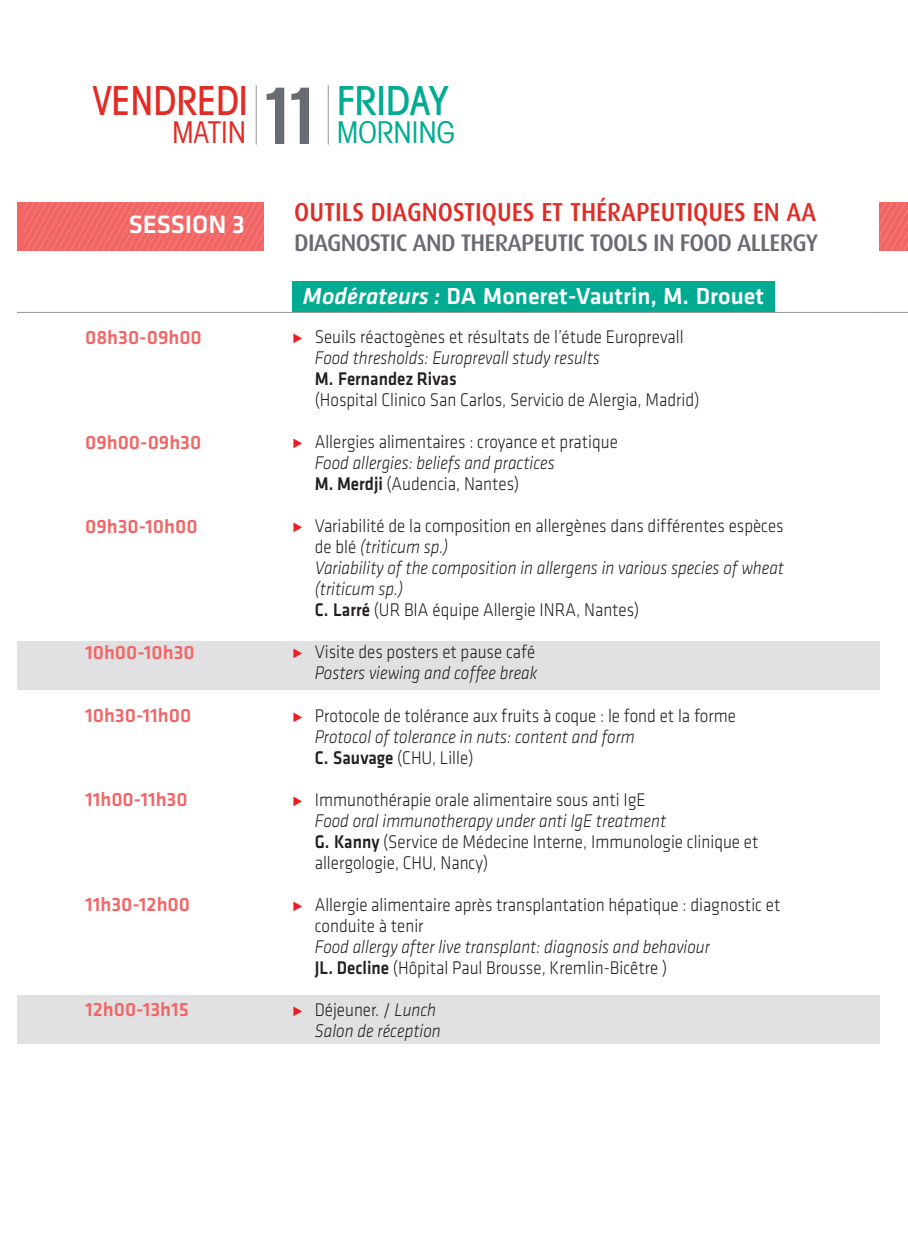
<style>
.page{position:relative;width:908px;height:1248px;background:#fff}
.page>*{position:absolute;margin:0;border:0;box-sizing:border-box;transform-origin:0 0}
.t1{font:500 condensed 40px "Avant Garde";color:#e12c26;scale:.94 1}
.t2{font:condensed 30px "Avant Garde";color:#00ab91}
.t3{font:condensed 30px "Avant Garde";color:#e12c26}
.t4{font:500 26px "Dax";color:#e12c26;scale:.95 1}
.t5{font:500 26px "Klavika";color:#fff}
.t6{font:500 24px "Dax";letter-spacing:-.03em;color:#696b73}
.t7{font:500 24px "Klavika";color:#fff}
.t8{font:500 20px "Klavika";color:#f16665}
.t9{font:300 19px/21px "Klavika";color:#231f20;scale:.9 1}
.t10{font:italic 300 19px/21px "Klavika";color:#231f20;text-align:right;scale:.9 1}
.t11{font:500 19px "Klavika";color:#231f20;scale:.9 1}
.s1{font-family:"Olympia";font-weight:600;font-size:78px;color:#696b73}
.s2{color:#00ab91}
.s3{font-style:italic}
.s4{color:#ee1d23}
.s5{font-weight:500}
.s6{font-style:normal;color:#ee1d23}
.s7{font-style:normal}
.s8{font-weight:500;font-style:normal}
</style>
<div class="page">
<div style="left:17px;top:641px;width:862px;height:48px;background:#e1e1e3"></div>
<div style="left:17px;top:995px;width:862px;height:49px;background:#e1e1e3"></div>
<hr style="left:255px;top:85px;width:1px;height:60px;background:#939598">
<hr style="left:327px;top:85px;width:1px;height:60px;background:#939598">
<div style="left:292px;top:281px;width:482px;height:31px;background:#00ab91"></div>
<hr style="left:17px;top:312px;width:862px;height:1px;background:#939598">
<svg style="left:879px;top:312px;width:28px;height:1px"></svg>
<img style="left:17px;top:202px;width:247px;height:49px">
<img style="left:879px;top:202px;width:28px;height:49px">
<h1 class="t1" style="left:93px;top:86px;width:380px">VENDREDI <span class="s1">11</span> <span class="s2">FRIDAY</span></h1>
<h2 class="t3" style="left:172px;top:121px;width:75px">MATIN</h2>
<h2 class="t2" style="left:336px;top:121px;width:120px">MORNING</h2>
<h3 class="t5" style="left:129px;top:216px;width:118px">SESSION 3</h3>
<p class="t8" style="left:85px;top:330px;width:118px">08h30-09h00</p>
<p class="t8" style="left:85px;top:435px;width:118px">09h00-09h30</p>
<p class="t8" style="left:85px;top:519px;width:114px">09h30-10h00</p>
<p class="t8" style="left:85px;top:645px;width:111px">10h00-10h30</p>
<p class="t8" style="left:85px;top:708px;width:108px">10h30-11h00</p>
<p class="t8" style="left:85px;top:792px;width:104px">11h00-11h30</p>
<p class="t8" style="left:85px;top:897px;width:106px">11h30-12h00</p>
<p class="t8" style="left:85px;top:1002px;width:105px">12h00-13h15</p>
<h3 class="t4" style="left:294px;top:201px;width:550px">OUTILS DIAGNOSTIQUES ET THÉRAPEUTIQUES EN AA</h3>
<p class="t6" style="left:294px;top:232px;width:525px">DIAGNOSTIC AND THERAPEUTIC TOOLS IN FOOD ALLERGY</p>
<p class="t7" style="left:303px;top:288px;width:462px"><span class="s3">Modérateurs :</span> DA Moneret-Vautrin, M. Drouet</p>
<p class="t9" style="left:314px;top:328px;width:411px;text-indent:-23px"><span class="s4">•</span> Seuils réactogènes et résultats de l’étude Europrevall<br><span class="s3">Food thresholds: Europrevall study results</span></p>
<p class="t11" style="left:314px;top:372px;width:159px">M. Fernandez Rivas</p>
<p class="t9" style="left:314px;top:391px;width:429px">(Hospital Clinico San Carlos, Servicio de Alergia, Madrid)</p>
<p class="t9" style="left:314px;top:433px;width:338px;text-indent:-22px"><span class="s4">•</span> Allergies alimentaires : croyance et pratique<br><span class="s3">Food allergies: beliefs and practices<br></span><span class="s5">M. Merdji</span> (Audencia, Nantes)</p>
<p class="t9" style="left:314px;top:517px;width:522px;text-indent:-22px"><span class="s4">•</span> Variabilité de la composition en allergènes dans différentes espèces de blé <span class="s3">(triticum sp.)<br>Variability of the composition in allergens in various species of wheat (triticum sp.)<br></span><span class="s5">C. Larré</span> (UR BIA équipe Allergie INRA, Nantes)</p>
<p class="t10" style="left:292px;top:643px;width:274px"><span class="s6">•</span> <span class="s7">Visite des posters et pause café<br></span>Posters viewing and coffee break</p>
<p class="t9" style="left:314px;top:706px;width:469px;text-indent:-23px"><span class="s4">•</span> Protocole de tolérance aux fruits à coque : le fond et la forme<br><span class="s3">Protocol of tolerance in nuts: content and form<br></span><span class="s5">C. Sauvage</span> (CHU, Lille)</p>
<p class="t9" style="left:314px;top:790px;width:494px;text-indent:-22px"><span class="s4">•</span> Immunothérapie orale alimentaire sous anti IgE<br><span class="s3">Food oral immunotherapy under anti IgE treatment<br></span><span class="s5">G. Kanny</span> (Service de Médecine Interne, Immunologie clinique et allergologie, CHU, Nancy)</p>
<p class="t9" style="left:314px;top:895px;width:518px;text-indent:-23px"><span class="s4">•</span> Allergie alimentaire après transplantation hépatique : diagnostic et conduite à tenir</p>
<p class="t10" style="left:314px;top:937px;width:440px;text-align:left">Food allergy after live transplant: diagnosis and behaviour<br><span class="s8">JL. Decline</span> <span class="s7">(Hôpital Paul Brousse, Kremlin-Bicêtre )</span></p>
<p class="t10" style="left:292px;top:1000px;width:166px"><span class="s6">•</span> <span class="s7">Déjeuner. /</span> Lunch<br>Salon de réception</p>
</div>
